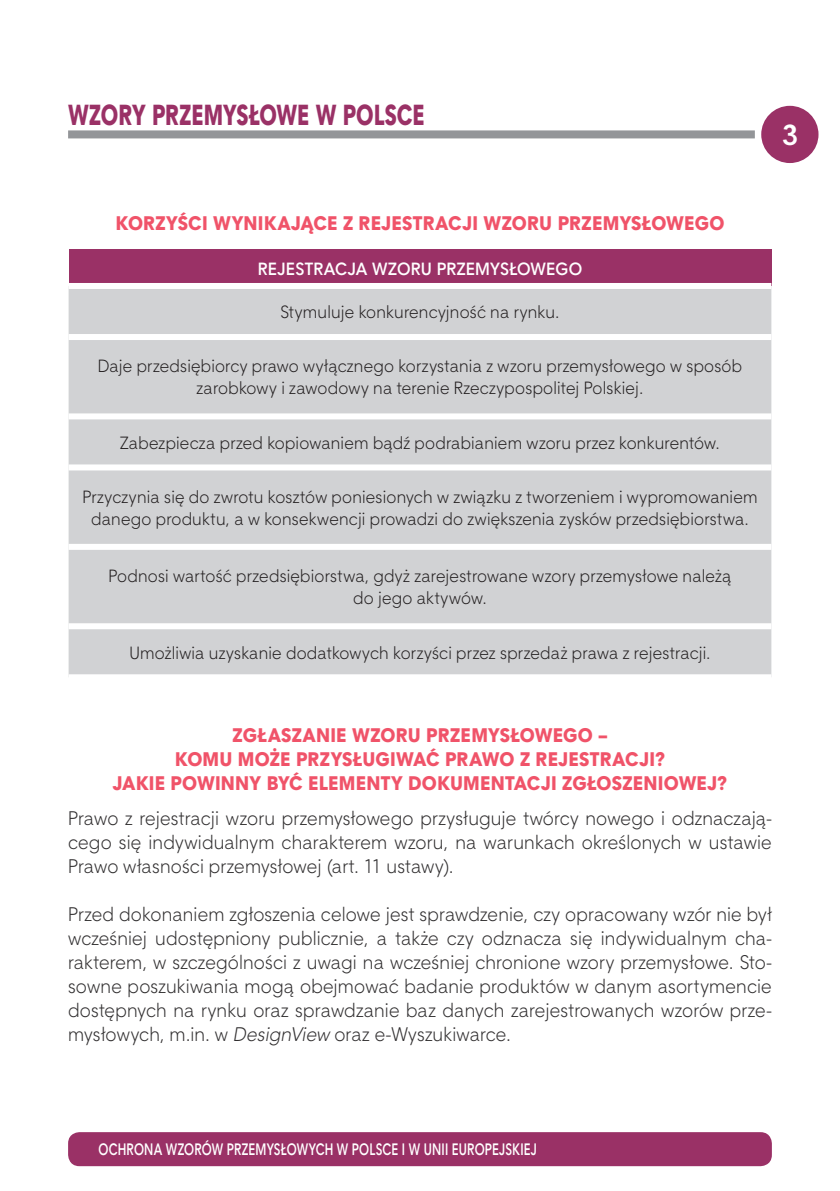
<style>
.page{position:relative;width:840px;height:1191px;background:#fff}
.page>*{position:absolute;margin:0;border:0;box-sizing:border-box;transform-origin:0 0}
.t1{font:28px "Straight EFN Heavy";color:#9a3166;scale:.75 1}
.t2{font:700 28px "Straight EFN";color:#fff}
.t3{font:19px/24px "Straight EFN";letter-spacing:.005em;color:#312f30;text-align:justify;scale:.95 1}
.t4{font:19px/24px "Straight EFN Heavy";letter-spacing:.01em;color:#f05369;text-align:center;scale:.95 1}
.t5{font:17.2px/22px "Straight EFN";letter-spacing:.015em;color:#231f20;text-align:center;scale:.95 1}
.t6{font:700 17.2px "Straight EFN";letter-spacing:.01em;color:#fff;scale:.95 1}
.t7{font:700 16px "Straight EFN";letter-spacing:.015em;color:#fff;scale:.75 1}
.s1{font-style:italic}
</style>
<div class="page">
<div style="left:68px;top:130px;width:686px;height:8px;background:#939598"></div>
<div style="left:760px;top:106px;width:58px;height:57px;background:#9a3166;border-radius:50%"></div>
<div style="left:68px;top:1132px;width:703px;height:34px;background:#9a3166;border-radius:11px"></div>
<div style="left:69px;top:250px;width:702px;height:36px;background:#9a3166"></div>
<div style="left:69px;top:289px;width:702px;height:385px;background:#d1d2d4"></div>
<div style="left:69px;top:334px;width:702px;height:6px;background:#fff"></div>
<div style="left:69px;top:413px;width:702px;height:6px;background:#fff"></div>
<div style="left:69px;top:464px;width:702px;height:6px;background:#fff"></div>
<div style="left:69px;top:544px;width:702px;height:6px;background:#fff"></div>
<div style="left:69px;top:623px;width:702px;height:6px;background:#fff"></div>
<div style="left:69px;top:283px;width:702px;height:6px;background:#fff"></div>
<h1 class="t1" style="left:68px;top:98px;width:477px">WZORY PRZEMYSŁOWE W POLSCE</h1>
<h1 class="t2" style="left:781px;top:118px;width:18px">3</h1>
<p class="t4" style="left:116px;top:212px;width:642px">KORZYŚCI WYNIKAJĄCE Z REJESTRACJI WZORU PRZEMYSŁOWEGO</p>
<p class="t6" style="left:257px;top:258px;width:343px">REJESTRACJA WZORU PRZEMYSŁOWEGO</p>
<p class="t5" style="left:280px;top:301px;width:295px">Stymuluje konkurencyjność na rynku.</p>
<p class="t5" style="left:98px;top:355px;width:679px">Daje przedsiębiorcy prawo wyłącznego korzystania z wzoru przemysłowego w sposób zarobkowy i zawodowy na terenie Rzeczypospolitej Polskiej.</p>
<p class="t5" style="left:120px;top:431px;width:632px">Zabezpiecza przed kopiowaniem bądź podrabianiem wzoru przez konkurentów.</p>
<p class="t5" style="left:82px;top:486px;width:712px">Przyczynia się do zwrotu kosztów poniesionych w związku z tworzeniem i wypromowaniem danego produktu, a w konsekwencji prowadzi do zwiększenia zysków przedsiębiorstwa.</p>
<p class="t5" style="left:108px;top:565px;width:657px">Podnosi wartość przedsiębiorstwa, gdyż zarejestrowane wzory przemysłowe należą do jego aktywów.</p>
<p class="t5" style="left:129px;top:641px;width:613px">Umożliwia uzyskanie dodatkowych korzyści przez sprzedaż prawa z rejestracji.</p>
<p class="t4" style="left:113px;top:723px;width:648px">ZGŁASZANIE WZORU PRZEMYSŁOWEGO –<br>KOMU MOŻE PRZYSŁUGIWAĆ PRAWO Z REJESTRACJI?<br>JAKIE POWINNY BYĆ ELEMENTY DOKUMENTACJI ZGŁOSZENIOWEJ?</p>
<p class="t3" style="left:68px;top:806px;width:741px">Prawo z rejestracji wzoru przemysłowego przysługuje twórcy nowego i odznaczają&shy;cego się indywidualnym charakterem wzoru, na warunkach określonych w ustawie Prawo własności przemysłowej (art. 11 ustawy).</p>
<p class="t3" style="left:68px;top:902px;width:742px">Przed dokonaniem zgłoszenia celowe jest sprawdzenie, czy opracowany wzór nie był wcześniej udostępniony publicznie, a także czy odznacza się indywidualnym cha&shy;rakterem, w szczególności z uwagi na wcześniej chronione wzory przemysłowe. Sto&shy;sowne poszukiwania mogą obejmować badanie produktów w danym asortymencie dostępnych na rynku oraz sprawdzanie baz danych zarejestrowanych wzorów prze&shy;mysłowych, m.in. w <span class="s1">DesignView</span> oraz e-Wyszukiwarce.</p>
<p class="t7" style="left:98px;top:1139px;width:586px">OCHRONA WZORÓW PRZEMYSŁOWYCH W POLSCE I W UNII EUROPEJSKIEJ</p>
</div>
